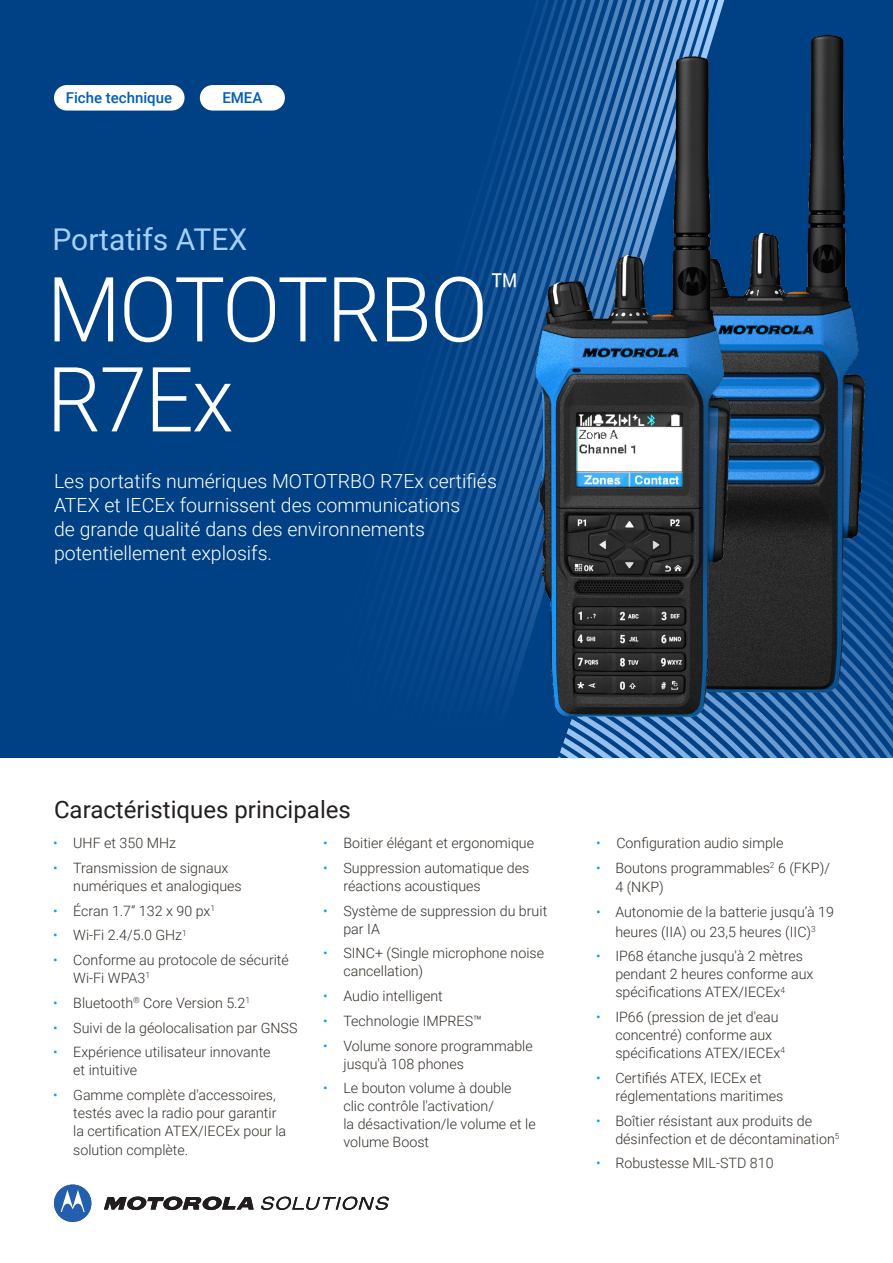
<style>
.page{position:relative;width:893px;height:1263px;background:#fff}
.page>*{position:absolute;margin:0;border:0;box-sizing:border-box;transform-origin:0 0}
.Title_Headline_3_-_White{font:300 90px/90px "Roboto";letter-spacing:-.02em;color:#fff;scale:.95 1}
.Subheader_1_-_Color{font:30px "Roboto";color:#a6d1ff}
.H2_-_Content_Header{font:24px "Roboto";color:#231f20}
.Intro_Copy{font:300 19.5px/24px "Roboto";color:#fff}
.t1{font:500 15px "Roboto";color:#005eb8}
.t2{font:300 14.25px/18px "Roboto";color:#352f2a}
.s1{color:#00a3e0}
</style>
<div class="page">
<div style="left:0;top:0;width:893px;height:758px;background:#004085"></div>
<svg style="left:276px;top:85px;width:170px;height:560px"></svg>
<svg style="left:446px;top:113px;width:66px;height:570px"></svg>
<svg style="left:755px;top:626px;width:138px;height:132px"></svg>
<div style="left:54px;top:85px;width:131px;height:26px;background:#fff;border-radius:13px"></div>
<div style="left:200px;top:85px;width:85px;height:26px;background:#fff;border-radius:13px"></div>
<img style="left:755px;top:34px;width:132px;height:701px">
<img style="left:512px;top:0;width:243px;height:759px">
<svg style="left:104px;top:1196px;width:150px;height:15px"></svg>
<svg style="left:261px;top:1196px;width:128px;height:14px"></svg>
<div style="left:54px;top:1184px;width:37px;height:38px;background:#235fad;border-radius:50%"></div>
<svg style="left:61px;top:1190px;width:24px;height:22px"></svg>
<p class="t1" style="left:66px;top:87px;width:108px">Fiche technique</p>
<p class="t1" style="left:222px;top:87px;width:42px">EMEA</p>
<p class="Subheader_1_-_Color" style="left:52px;top:218px;width:196px">Portatifs ATEX</p>
<p class="Title_Headline_3_-_White" style="left:47px;top:261px;width:500px">MOTOTRBO<sup>™<br></sup>R7Ex</p>
<p class="Intro_Copy" style="left:54px;top:468px;width:444px">Les portatifs numériques MOTOTRBO R7Ex certifiés ATEX et IECEx fournissent des communications<br>de grande qualité dans des environnements potentiellement explosifs.</p>
<p class="H2_-_Content_Header" style="left:54px;top:792px;width:298px">Caractéristiques principales</p>
<p class="t2" style="left:53px;top:833px;width:125px"><span class="s1">•</span> UHF et 350 MHz</p>
<p class="t2" style="left:73px;top:858px;width:170px;text-indent:-20px"><span class="s1">•</span> Transmission de signaux numériques et analogiques</p>
<p class="t2" style="left:53px;top:901px;width:164px"><span class="s1">•</span> Écran 1.7” 132 x 90 px<sup>1</sup></p>
<p class="t2" style="left:53px;top:926px;width:135px"><span class="s1">•</span> Wi-Fi 2.4/5.0 GHz<sup>1</sup></p>
<p class="t2" style="left:73px;top:950px;width:217px;text-indent:-20px"><span class="s1">•</span> Conforme au protocole de sécurité<br>Wi-Fi WPA3<sup>1</sup></p>
<p class="t2" style="left:53px;top:993px;width:199px"><span class="s1">•</span> Bluetooth<sup>®</sup> Core Version 5.2<sup>1</sup></p>
<p class="t2" style="left:53px;top:1018px;width:246px"><span class="s1">•</span> Suivi de la géolocalisation par GNSS</p>
<p class="t2" style="left:73px;top:1043px;width:199px;text-indent:-20px"><span class="s1">•</span> Expérience utilisateur innovante et intuitive</p>
<p class="t2" style="left:73px;top:1085px;width:214px;text-indent:-20px"><span class="s1">•</span> Gamme complète d'accessoires, testés avec la radio pour garantir la certification ATEX/IECEx pour la solution complète.</p>
<p class="t2" style="left:323px;top:833px;width:212px"><span class="s1">•</span> Boitier élégant et ergonomique</p>
<p class="t2" style="left:343px;top:858px;width:187px;text-indent:-20px"><span class="s1">•</span> Suppression automatique des réactions acoustiques</p>
<p class="t2" style="left:343px;top:901px;width:205px;text-indent:-20px"><span class="s1">•</span> Système de suppression du bruit par IA</p>
<p class="t2" style="left:343px;top:944px;width:202px;text-indent:-20px"><span class="s1">•</span> SINC+ (Single microphone noise cancellation)</p>
<p class="t2" style="left:323px;top:986px;width:121px"><span class="s1">•</span> Audio intelligent</p>
<p class="t2" style="left:323px;top:1011px;width:160px"><span class="s1">•</span> Technologie IMPRES™</p>
<p class="t2" style="left:343px;top:1036px;width:191px;text-indent:-20px"><span class="s1">•</span> Volume sonore programmable jusqu'à 108 phones</p>
<p class="t2" style="left:343px;top:1079px;width:194px;text-indent:-20px"><span class="s1">•</span> Le bouton volume à double clic contrôle l'activation/<br>la désactivation/le volume et le volume Boost</p>
<p class="t2" style="left:596px;top:833px;width:189px"><span class="s1">•</span> Configuration audio simple</p>
<p class="t2" style="left:615px;top:858px;width:216px;line-height:18.8px;text-indent:-19px"><span class="s1">•</span> Boutons programmables<sup>2</sup> 6 (FKP)/<br>4 (NKP)</p>
<p class="t2" style="left:596px;top:902px;width:239px;line-height:19.5px;text-align:center"><span class="s1">•</span> Autonomie de la batterie jusqu’à 19 heures (IIA) ou 23,5 heures (IIC)<sup>3</sup></p>
<p class="t2" style="left:615px;top:947px;width:200px;text-indent:-19px"><span class="s1">•</span> IP68 étanche jusqu'à 2 mètres pendant 2 heures conforme aux spécifications ATEX/IECEx<sup>4</sup></p>
<p class="t2" style="left:615px;top:1007px;width:171px;text-indent:-19px"><span class="s1">•</span> IP66 (pression de jet d'eau concentré) conforme aux spécifications ATEX/IECEx<sup>4</sup></p>
<p class="t2" style="left:615px;top:1068px;width:169px;text-indent:-19px"><span class="s1">•</span> Certifiés ATEX, IECEx et réglementations maritimes</p>
<p class="t2" style="left:615px;top:1111px;width:226px;text-indent:-19px"><span class="s1">•</span> Boîtier résistant aux produits de désinfection et de décontamination<sup>5</sup></p>
<p class="t2" style="left:596px;top:1154px;width:179px"><span class="s1">•</span> Robustesse MIL-STD 810</p>
</div>
